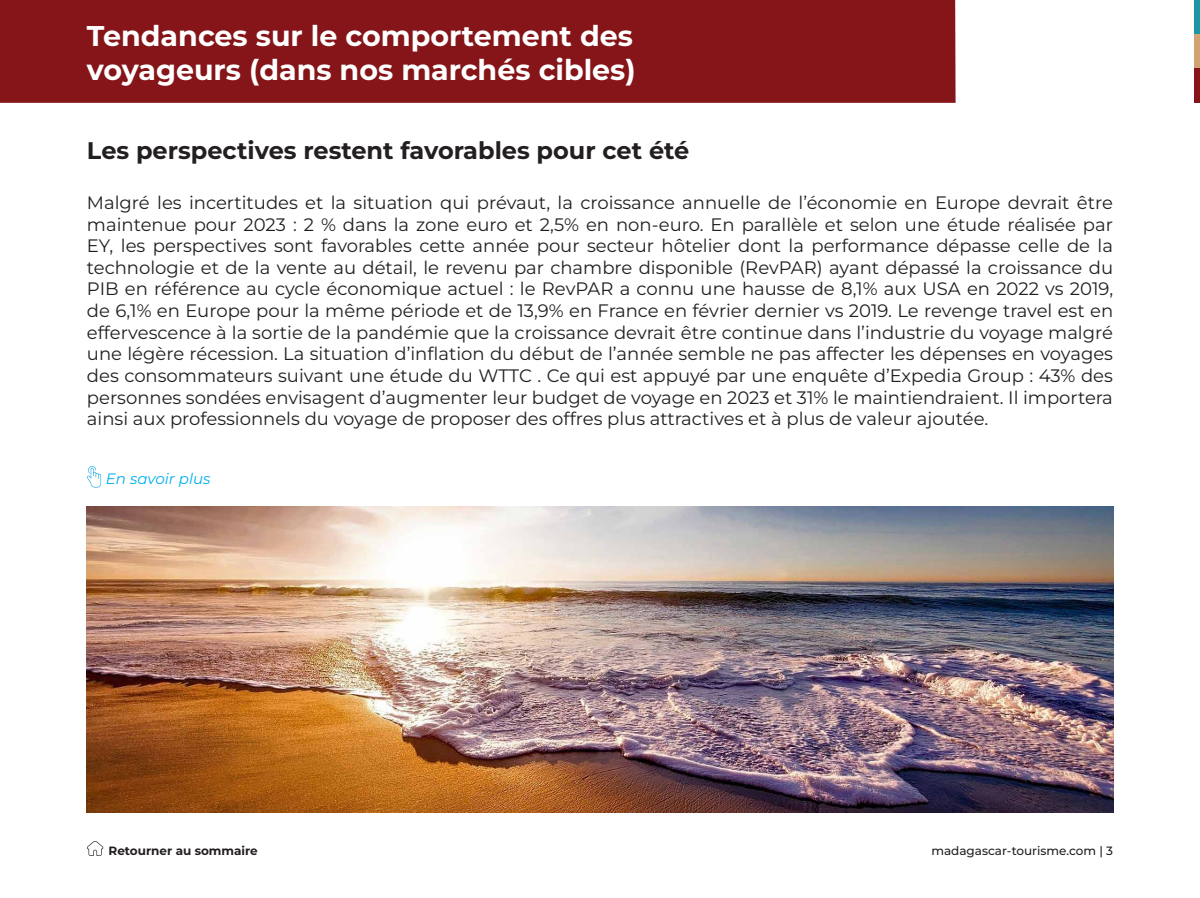
<style>
.page{position:relative;width:1200px;height:898px;background:#fff}
.page>*{position:absolute;margin:0;border:0;box-sizing:border-box;transform-origin:0 0}
.Theme{font:700 28.5px/34.2px "Montserrat";color:#fff}
.TITRE{font:700 24px "Montserrat";color:#231f20}
.texte{font:18px/21.6px "Montserrat";color:#231f20;text-align:justify}
.en_savoir_plu{font:italic 15px "Montserrat";color:#00aeef}
.t1{font:500 12px "Montserrat";color:#231f20}
.Retourner{font:700 12px "Montserrat";color:#231f20}
</style>
<div class="page">
<div style="left:1194px;top:0;width:5px;height:34px;background:#1d97a5"></div>
<div style="left:1194px;top:34px;width:5px;height:35px;background:#d1a373"></div>
<div style="left:1194px;top:69px;width:5px;height:34px;background:#851519"></div>
<div style="left:0;top:0;width:955px;height:103px;background:#851519"></div>
<svg style="left:87px;top:466px;width:14px;height:21px"></svg>
<img style="left:87px;top:506px;width:1025px;height:306px">
<svg style="left:87px;top:841px;width:16px;height:14px"></svg>
<p class="Theme" style="left:87px;top:18px;width:550px">Tendances sur le comportement des voyageurs (dans nos marchés cibles)</p>
<p class="TITRE" style="left:87px;top:135px;width:603px">Les perspectives restent favorables pour cet été</p>
<p class="texte" style="left:87px;top:191px;width:1027px">Malgré les incertitudes et la situation qui prévaut, la croissance annuelle de l’économie en Europe devrait être maintenue pour 2023 : 2 % dans la zone euro et 2,5% en non-euro. En parallèle et selon une étude réalisée par EY, les perspectives sont favorables cette année pour secteur hôtelier dont la performance dépasse celle de la technologie et de la vente au détail, le revenu par chambre disponible (RevPAR) ayant dépassé la croissance du PIB en référence au cycle économique actuel : le RevPAR a connu une hausse de 8,1% aux USA en 2022 vs 2019, de 6,1% en Europe pour la même période et de 13,9% en France en février dernier vs 2019. Le revenge travel est en effervescence à la sortie de la pandémie que la croissance devrait être continue dans l’industrie du voyage malgré une légère récession. La situation d’inflation du début de l’année semble ne pas affecter les dépenses en voyages des consommateurs suivant une étude du WTTC . Ce qui est appuyé par une enquête d’Expedia Group : 43% des personnes sondées envisagent d’augmenter leur budget de voyage en 2023 et 31% le maintiendraient. Il importera ainsi aux professionnels du voyage de proposer des offres plus attractives et à plus de valeur ajoutée.</p>
<p class="en_savoir_plu" style="left:106px;top:469px;width:106px">En savoir plus</p>
<p class="Retourner" style="left:108px;top:842px;width:151px">Retourner au sommaire</p>
<p class="t1" style="left:931px;top:842px;width:183px">madagascar-tourisme.com | 3</p>
</div>
